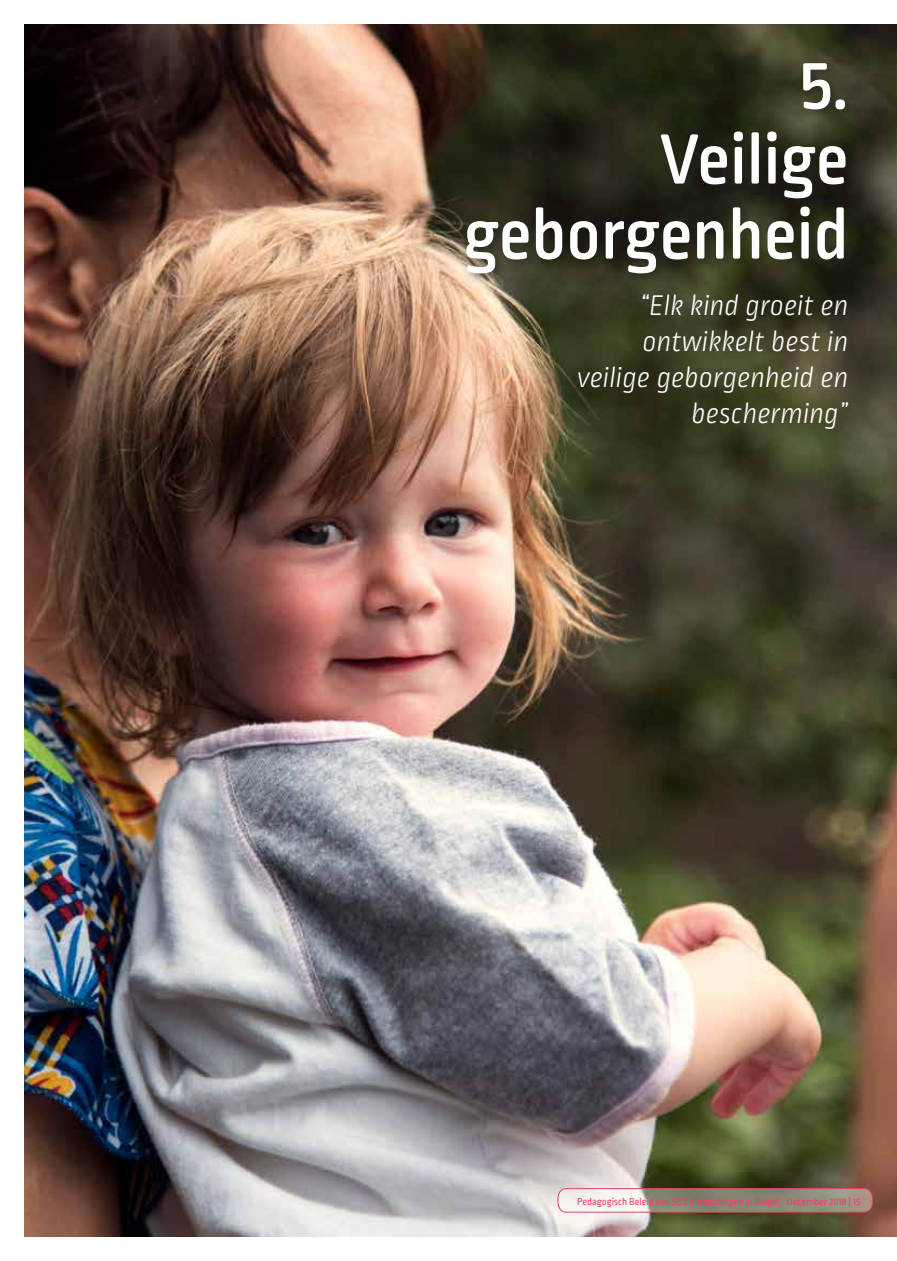
<style>
.page{position:relative;width:897px;height:1261px;background:#fff}
.page>*{position:absolute;margin:0;border:0;box-sizing:border-box;transform-origin:0 0}
.t1{font:500 75px/75px "Ropa Soft Pro";color:#fff;text-align:right}
.t2{font:italic 300 30px/36px "Ropa Soft Pro";color:#fff;text-align:right}
.t3{font:10.5px "Ropa Soft Pro";color:#e94362}
</style>
<div class="page">
<img style="left:24px;top:24px;width:873px;height:1212px">
<svg style="left:557px;top:1187px;width:316px;height:25px"></svg>
<div style="left:461px;top:58px;width:396px;height:227px;background:#1d1d1b;opacity:.5"></div>
<h1 class="t1" style="left:463px;top:51px;width:386px">5.<br>Veilige geborgenheid</h1>
<p class="t2" style="left:577px;top:289px;width:273px">“Elk kind groeit en ontwikkelt best in veilige geborgenheid en bescherming”</p>
<p class="t3" style="left:577px;top:1195px;width:285px">Pedagogisch Beleid van SOS Kinderdorpen in België - December 2018 | 15</p>
</div>
